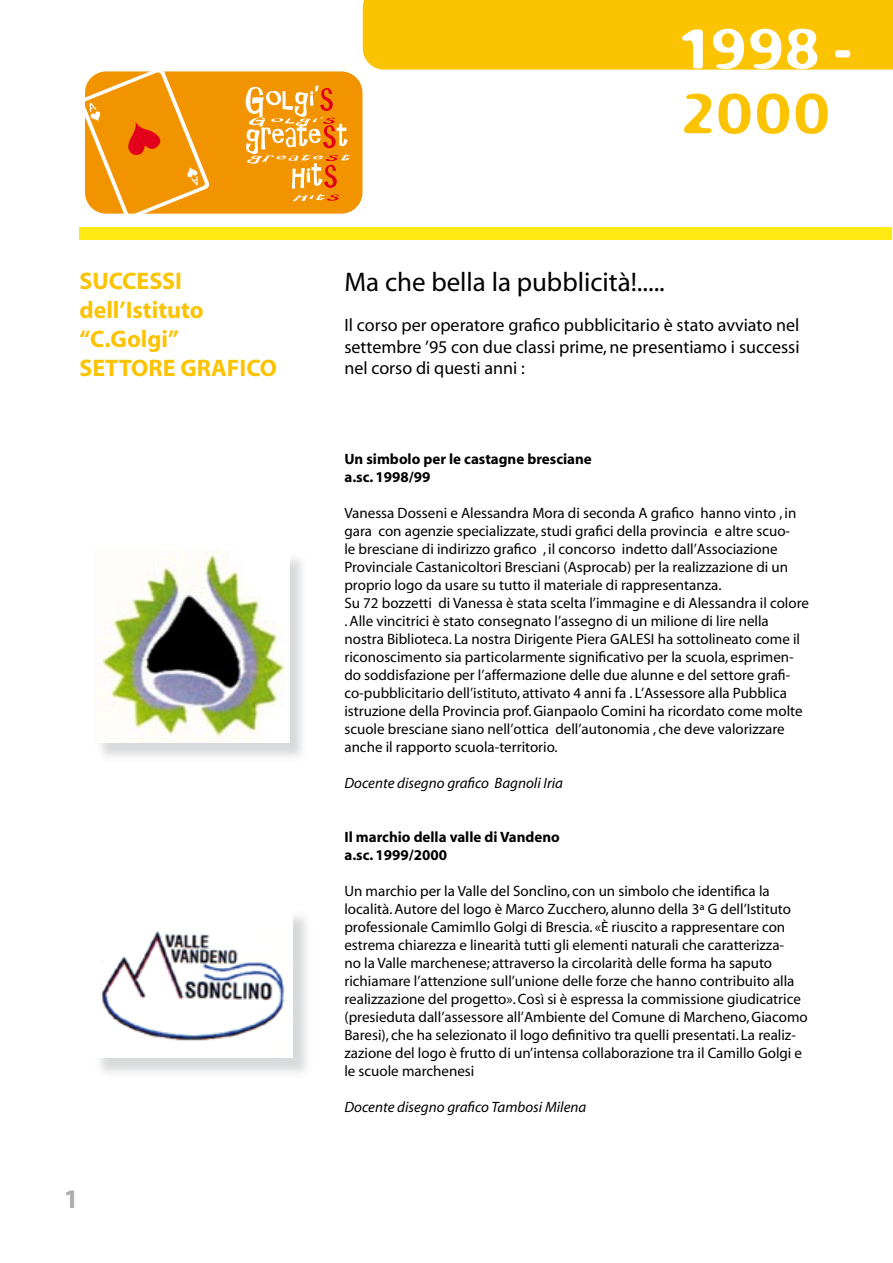
<style>
.page{position:relative;width:893px;height:1263px;background:#fff}
.page>*{position:absolute;margin:0;border:0;box-sizing:border-box;transform-origin:0 0}
.t1{font:54px "Flexure";color:#fff}
.t2{font:54px "Flexure";color:#fcc300}
.t3{font:27px "Myriad";color:#000}
.t4{font:700 27px "Myriad";color:#abacae}
.t5{font:700 24px/28.8px "Myriad";color:#fcc300}
.t6{font:18px/21.6px "Myriad";color:#000;text-align:justify}
.t7{font:15px/18px "Myriad";color:#000}
.t8{font:700 15px/18px "Myriad";color:#000}
.t9{font:italic 15px "Myriad";color:#000}
</style>
<div class="page">
<div style="left:80px;top:227px;width:812px;height:13px;background:#fee913"></div>
<div style="left:363px;top:0;width:530px;height:70px;background:#fcc300"></div>
<div style="left:85px;top:71px;width:277px;height:143px;background:#f29400;border-radius:21px"></div>
<svg style="left:85px;top:71px;width:124px;height:143px"></svg>
<svg style="left:246px;top:86px;width:104px;height:115px"></svg>
<img style="left:93px;top:550px;width:193px;height:192px">
<img style="left:100px;top:918px;width:190px;height:139px">
<h3 class="t5" style="left:79px;top:267px;width:199px">SUCCESSI dell’Istituto “C.Golgi”<br>SETTORE GRAFICO</h3>
<h2 class="t4" style="left:64px;top:1185px;width:16px">1</h2>
<h1 class="t1" style="left:680px;top:16px;width:173px">1998 -</h1>
<h1 class="t2" style="left:680px;top:80px;width:152px">2000</h1>
<h2 class="t3" style="left:344px;top:269px;width:322px">Ma che bella la pubblicità!.....</h2>
<p class="t6" style="left:344px;top:315px;width:457px">Il corso per operatore grafico pubblicitario è stato avviato nel settembre ’95 con due classi prime, ne presentiamo i successi nel corso di questi anni :</p>
<p class="t8" style="left:344px;top:451px;width:249px">Un simbolo per le castagne bresciane a.sc. 1998/99</p>
<p class="t7" style="left:344px;top:505px;width:466px">Vanessa Dosseni e Alessandra Mora di seconda A grafico hanno vinto , in gara con agenzie specializzate, studi grafici della provincia e altre scuo-<br>le bresciane di indirizzo grafico , il concorso indetto dall’Associazione Provinciale Castanicoltori Bresciani (Asprocab) per la realizzazione di un proprio logo da usare su tutto il materiale di rappresentanza.<br>Su 72 bozzetti di Vanessa è stata scelta l’immagine e di Alessandra il colore . Alle vincitrici è stato consegnato l’assegno di un milione di lire nella nostra Biblioteca. La nostra Dirigente Piera GALESI ha sottolineato come il riconoscimento sia particolarmente significativo per la scuola, esprimen&shy;do soddisfazione per l’affermazione delle due alunne e del settore grafi&shy;co-pubblicitario dell’istituto, attivato 4 anni fa . L’Assessore alla Pubblica istruzione della Provincia prof. Gianpaolo Comini ha ricordato come molte scuole bresciane siano nell’ottica dell’autonomia , che deve valorizzare anche il rapporto scuola-territorio.</p>
<p class="t9" style="left:344px;top:776px;width:220px">Docente disegno grafico Bagnoli Iria</p>
<p class="t8" style="left:344px;top:829px;width:217px">Il marchio della valle di Vandeno a.sc. 1999/2000</p>
<p class="t7" style="left:344px;top:883px;width:465px">Un marchio per la Valle del Sonclino, con un simbolo che identifica la località. Autore del logo è Marco Zucchero, alunno della 3ª G dell’Istituto professionale Camimllo Golgi di Brescia. «È riuscito a rappresentare con estrema chiarezza e linearità tutti gli elementi naturali che caratterizza-<br>no la Valle marchenese; attraverso la circolarità delle forma ha saputo richiamare l’attenzione sull’unione delle forze che hanno contribuito alla realizzazione del progetto». Così si è espressa la commissione giudicatrice (presieduta dall’assessore all’Ambiente del Comune di Marcheno, Giacomo Baresi), che ha selezionato il logo definitivo tra quelli presentati. La realiz&shy;zazione del logo è frutto di un’intensa collaborazione tra il Camillo Golgi e le scuole marchenesi</p>
<p class="t9" style="left:344px;top:1100px;width:243px">Docente disegno grafico Tambosi Milena</p>
</div>
